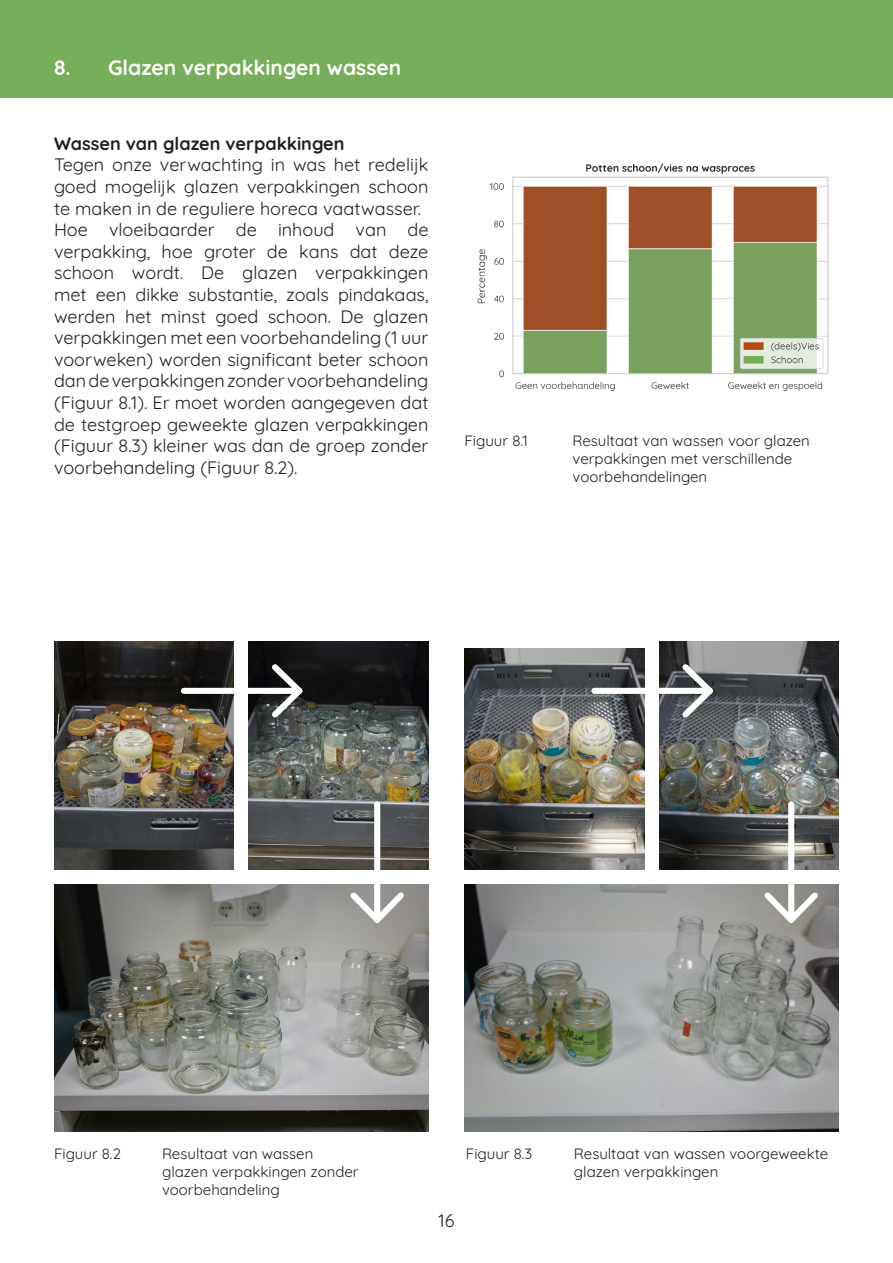
<style>
.page{position:relative;width:893px;height:1263px;background:#fff}
.page>*{position:absolute;margin:0;border:0;box-sizing:border-box;transform-origin:0 0}
.t1{font:700 21px "Quicksand";color:#fff}
.t2{font:18px/21.6px "Quicksand";color:#231f20;text-align:justify}
.t3{font:700 18px "Quicksand";color:#231f20}
.t4{font:15px/18px "Quicksand";color:#231f20}
</style>
<div class="page">
<div style="left:0;top:0;width:893px;height:98px;background:#77ae59"></div>
<img style="left:477px;top:163px;width:352px;height:228px">
<img style="left:54px;top:641px;width:180px;height:229px">
<img style="left:249px;top:641px;width:179px;height:229px">
<img style="left:54px;top:884px;width:374px;height:247px">
<img style="left:464px;top:649px;width:180px;height:221px">
<img style="left:659px;top:641px;width:180px;height:229px">
<img style="left:464px;top:884px;width:375px;height:247px">
<div style="left:184px;top:688px;width:115px;height:6px;background:#fff"></div>
<svg style="left:266px;top:659px;width:42px;height:64px"></svg>
<div style="left:594px;top:688px;width:116px;height:6px;background:#fff"></div>
<svg style="left:677px;top:659px;width:41px;height:64px"></svg>
<div style="left:374px;top:804px;width:6px;height:116px;background:#fff"></div>
<svg style="left:345px;top:887px;width:64px;height:41px"></svg>
<div style="left:788px;top:804px;width:6px;height:116px;background:#fff"></div>
<svg style="left:759px;top:887px;width:64px;height:41px"></svg>
<p class="t1" style="left:54px;top:51px;width:349px">8. Glazen verpakkingen wassen</p>
<p class="t3" style="left:54px;top:129px;width:292px">Wassen van glazen verpakkingen</p>
<p class="t2" style="left:54px;top:152px;width:376px">Tegen onze verwachting in was het redelijk goed mogelijk glazen verpakkingen schoon te maken in de reguliere horeca vaatwasser.</p>
<p class="t2" style="left:54px;top:217px;width:376px">Hoe vloeibaarder de inhoud van de verpakking, hoe groter de kans dat deze schoon wordt. De glazen verpakkingen met een dikke substantie, zoals pindakaas, werden het minst goed schoon. De glazen verpakkingen met een voorbehandeling (1 uur voorweken) worden significant beter schoon dan de verpakkingen zonder voorbehandeling (Figuur 8.1). Er moet worden aangegeven dat de testgroep geweekte glazen verpakkingen (Figuur 8.3) kleiner was dan de groep zonder voorbehandeling (Figuur 8.2).</p>
<p class="t4" style="left:464px;top:430px;width:65px">Figuur 8.1</p>
<p class="t4" style="left:572px;top:430px;width:239px">Resultaat van wassen voor glazen verpakkingen met verschillende voorbehandelingen</p>
<p class="t4" style="left:54px;top:1143px;width:69px">Figuur 8.2</p>
<p class="t4" style="left:162px;top:1143px;width:198px">Resultaat van wassen glazen verpakkingen zonder voorbehandeling</p>
<p class="t4" style="left:466px;top:1143px;width:68px">Figuur 8.3</p>
<p class="t4" style="left:574px;top:1143px;width:256px">Resultaat van wassen voorgeweekte glazen verpakkingen</p>
<p class="t2" style="left:438px;top:1208px;width:18px">16</p>
</div>
